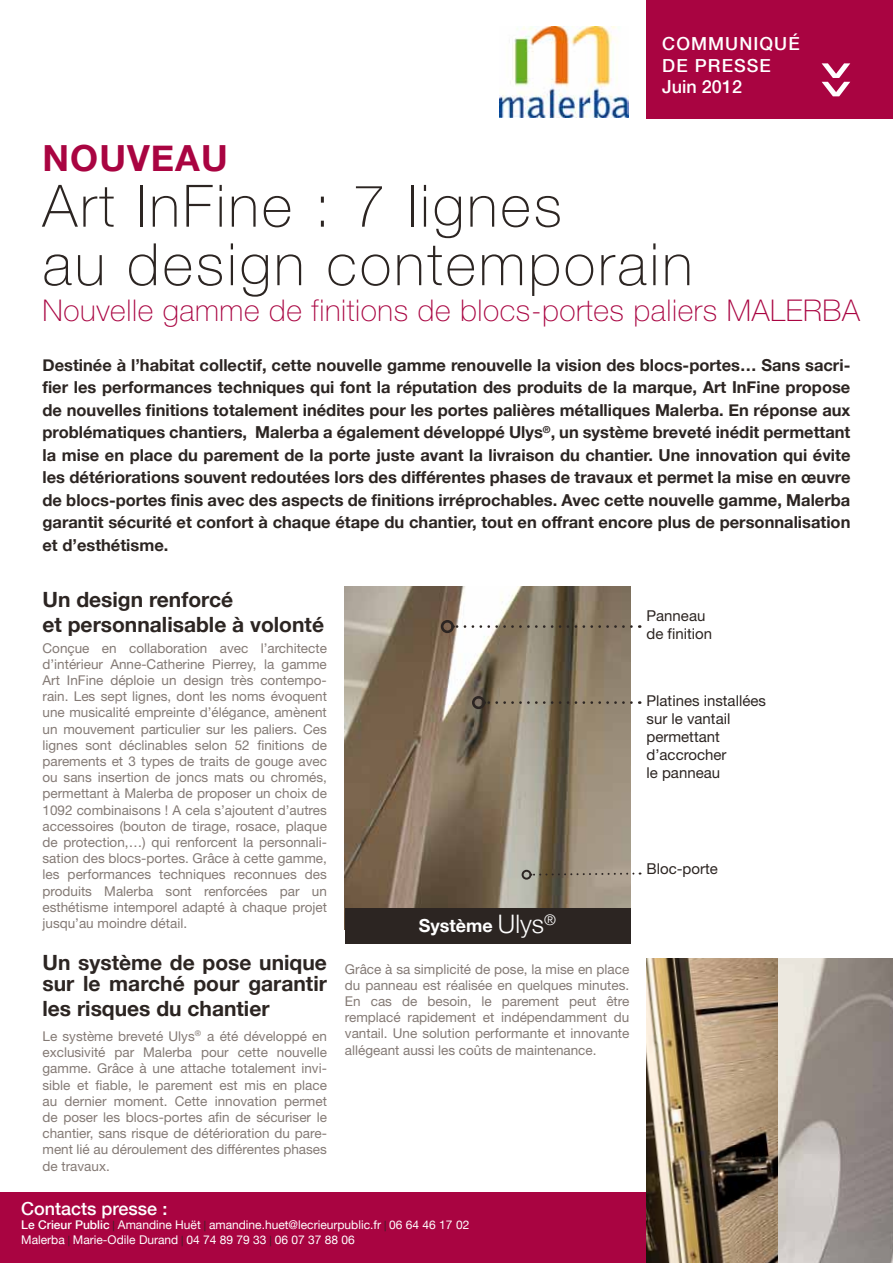
<style>
.page{position:relative;width:893px;height:1263px;background:#fff}
.page>*{position:absolute;margin:0;border:0;box-sizing:border-box;transform-origin:0 0}
.t1{font:300 99.9px "Helvetica";color:#fff}
.t2{font:100 58.5px/58.5px "Helvetica Neue";letter-spacing:.05em;color:#2c2522}
.t3{font:700 36px "Helvetica Neue";letter-spacing:.03em;color:#a90441}
.t4{font:100 30px "Helvetica Neue";letter-spacing:.02em;color:#a90441}
.t5{font:700 21px/25.2px "Helvetica Neue";color:#2c2522}
.t6{font:500 18px/21.6px "Helvetica Neue";letter-spacing:.06em;color:#fff}
.t7{font:500 18px "Helvetica Neue";color:#fff}
.t8{font:700 18px "Helvetica Neue";color:#fff}
.t9{font:700 16.5px/22.5px "Helvetica Neue";color:#2c2522;text-align:justify}
.t10{font:15px/18px "Helvetica Neue";color:#2c2522}
.t11{font:13.5px/16.2px "Helvetica Neue";color:#847a75;text-align:justify}
.t12{font:12px/14.4px "Helvetica Neue";color:#fff}
.s1{font-weight:300;font-size:25.5px}
.s2{font-weight:500}
.s3{font-size:10.5px;color:#2c2522}
</style>
<div class="page">
<div style="left:0;top:1193px;width:646px;height:70px;background:#a90441"></div>
<div style="left:646px;top:0;width:247px;height:118px;background:#a90441"></div>
<img style="left:500px;top:27px;width:129px;height:91px">
<img style="left:345px;top:586px;width:285px;height:323px">
<svg style="left:485px;top:701px;width:146px;height:3px"></svg>
<div style="left:472px;top:696px;width:13px;height:13px;border:3px solid #2c2522;border-radius:50%"></div>
<svg style="left:454px;top:625px;width:177px;height:3px"></svg>
<div style="left:441px;top:620px;width:13px;height:13px;border:3px solid #2c2522;border-radius:50%"></div>
<svg style="left:530px;top:872px;width:111px;height:5px"></svg>
<div style="left:522px;top:870px;width:9px;height:10px;border:2px solid #2c2522;border-radius:50%"></div>
<img style="left:646px;top:958px;width:247px;height:305px">
<div style="left:345px;top:909px;width:285px;height:35px;background:#2c2522"></div>
<h3 class="t6" style="left:662px;top:33px;width:139px">Communiqué de presse<br>Juin 2012</h3>
<h1 class="t1" style="left:908px;top:52px;width:57px;rotate:90deg">»</h1>
<h3 class="t3" style="left:43px;top:136px;width:187px">NOUVEAU</h3>
<h2 class="t2" style="left:43px;top:176px;width:652px">Art InFine : 7 lignes<br>au design contemporain</h2>
<h3 class="t4" style="left:43px;top:293px;width:816px">Nouvelle gamme de finitions de blocs-portes paliers Malerba</h3>
<p class="t9" style="left:43px;top:353px;width:809px">Destinée à l’habitat collectif, cette nouvelle gamme renouvelle la vision des blocs-portes… Sans sacri&shy;fier les performances techniques qui font la réputation des produits de la marque, Art InFine propose de nouvelles finitions totalement inédites pour les portes palières métalliques Malerba. En réponse aux problématiques chantiers, Malerba a également développé Ulys<sup>®</sup>, un système breveté inédit permettant la mise en place du parement de la porte juste avant la livraison du chantier. Une innovation qui évite les détériorations souvent redoutées lors des différentes phases de travaux et permet la mise en œuvre de blocs-portes finis avec des aspects de finitions irréprochables. Avec cette nouvelle gamme, Malerba garantit sécurité et confort à chaque étape du chantier, tout en offrant encore plus de personnalisation et d’esthétisme.</p>
<h3 class="t5" style="left:43px;top:586px;width:283px">Un design renforcé<br>et personnalisable à volonté</h3>
<p class="t11" style="left:43px;top:639px;width:286px">Conçue en collaboration avec l’architecte d’intérieur Anne-Catherine Pierrey, la gamme Art InFine déploie un design très contempo&shy;rain. Les sept lignes, dont les noms évoquent une musicalité empreinte d’élégance, amènent un mouvement particulier sur les paliers. Ces lignes sont déclinables selon 52 finitions de parements et 3 types de traits de gouge avec ou sans insertion de joncs mats ou chromés, permettant à Malerba de proposer un choix de 1092 combinaisons ! A cela s’ajoutent d’autres accessoires (bouton de tirage, rosace, plaque de protection,…) qui renforcent la personnali&shy;sation des blocs-portes. Grâce à cette gamme, les performances techniques reconnues des produits Malerba sont renforcées par un esthétisme intemporel adapté à chaque projet jusqu’au moindre détail.</p>
<h3 class="t5" style="left:43px;top:951px;width:286px;line-height:21px">Un système de pose unique sur le marché pour garantir</h3>
<h3 class="t5" style="left:43px;top:996px;width:229px">les risques du chantier</h3>
<p class="t11" style="left:43px;top:1028px;width:286px">Le système breveté Ulys<sup>®</sup> a été développé en exclusivité par Malerba pour cette nouvelle gamme. Grâce à une attache totalement invi&shy;sible et fiable, le parement est mis en place au dernier moment. Cette innovation permet de poser les blocs-portes afin de sécuriser le chantier, sans risque de détérioration du pare&shy;ment lié au déroulement des différentes phases de travaux.</p>
<h3 class="t8" style="left:419px;top:914px;width:139px">Système <span class="s1">Ulys</span><sup>®</sup></h3>
<p class="t11" style="left:345px;top:960px;width:286px">Grâce à sa simplicité de pose, la mise en place du panneau est réalisée en quelques minutes.<br>En cas de besoin, le parement peut être remplacé rapidement et indépendamment du vantail. Une solution performante et innovante allégeant aussi les coûts de maintenance.</p>
<h3 class="t7" style="left:21px;top:1197px;width:148px">Contacts presse :</h3>
<p class="t12" style="left:21px;top:1217px;width:450px"><span class="s2">Le Crieur Public</span> <span class="s3">|</span> Amandine Huët <span class="s3">|</span> amandine.huet@lecrieurpublic.fr <span class="s3">|</span> 06 64 46 17 02<br>Malerba <span class="s3">|</span> Marie-Odile Durand <span class="s3">|</span> 04 74 89 79 33 <span class="s3">|</span> 06 07 37 88 06</p>
<p class="t10" style="left:646px;top:606px;width:67px">Panneau de finition</p>
<p class="t10" style="left:646px;top:691px;width:121px">Platines installées sur le vantail permettant d’accrocher<br>le panneau</p>
<p class="t10" style="left:646px;top:860px;width:73px">Bloc-porte</p>
</div>
